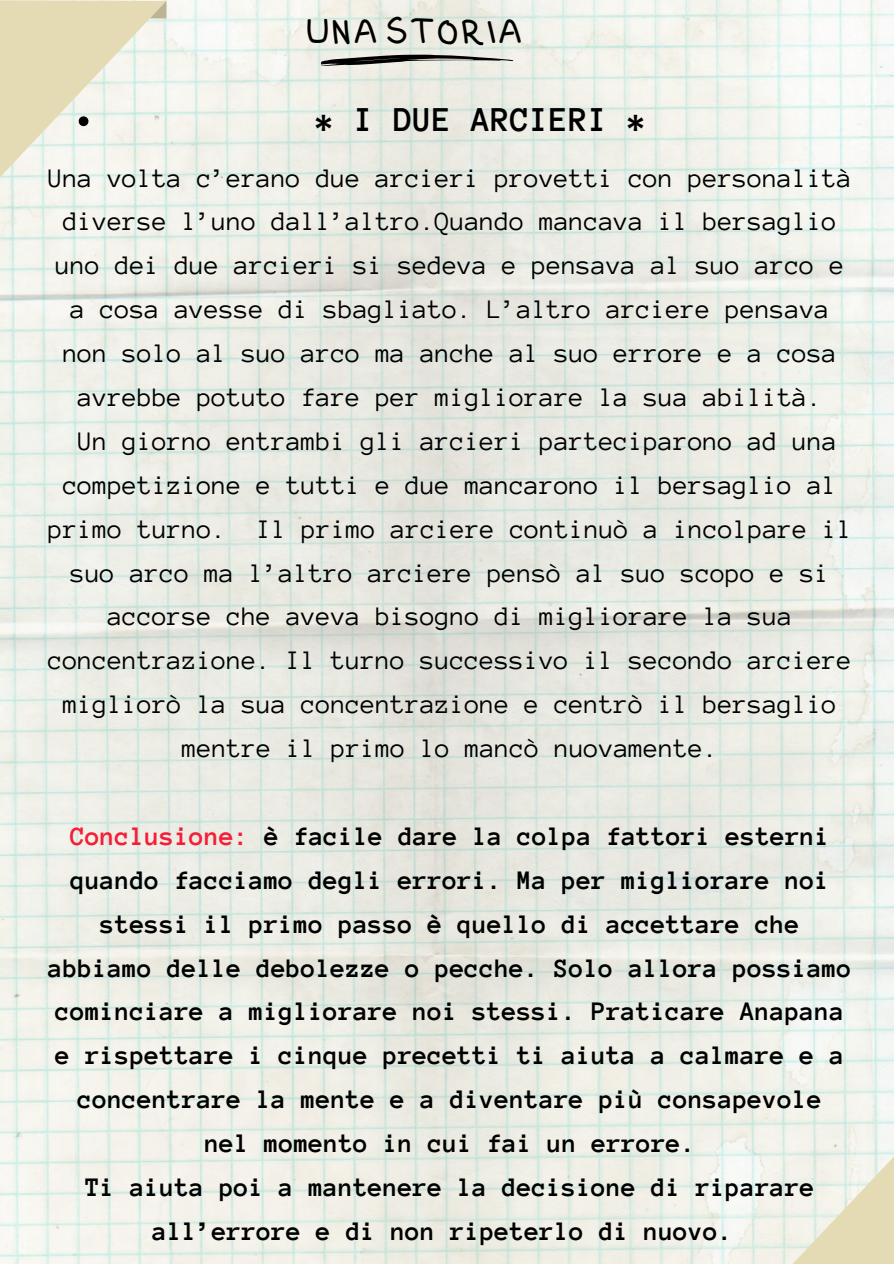
<style>
.page{position:relative;width:894px;height:1264px;background:#fff}
.page>*{position:absolute;margin:0;border:0;box-sizing:border-box;transform-origin:0 0}
.t1{font:36px "RTL Hand Made Regular";letter-spacing:.065em;color:#000}
.t2{font:700 35.7px "Anonymous Pro";color:#000}
.t3{font:27.3px/43.8px "Anonymous Pro";color:#000;text-align:center}
.t4{font:700 27.3px/43.8px "Anonymous Pro";color:#000;text-align:center}
.s1{color:#f61d37}
</style>
<div class="page">
<img style="left:0;top:0;width:893px;height:1263px">
<svg style="left:764px;top:1098px;width:129px;height:165px"></svg>
<svg style="left:321px;top:55px;width:192px;height:11px"></svg>
<svg style="left:0;top:0;width:166px;height:197px"></svg>
<h1 class="t1" style="left:306px;top:7px;width:218px">UNA STORIA</h1>
<h2 class="t2" style="left:315px;top:102px;width:333px">* I DUE ARCIERI *</h2>
<p class="t3" style="left:48px;top:156px;width:805px">Una volta c’erano due arcieri provetti con personalità diverse l’uno dall’altro.Quando mancava il bersaglio uno dei due arcieri si sedeva e pensava al suo arco e a cosa avesse di sbagliato. L’altro arciere pensava non solo al suo arco ma anche al suo errore e a cosa avrebbe potuto fare per migliorare la sua abilità.<br>Un giorno entrambi gli arcieri parteciparono ad una competizione e tutti e due mancarono il bersaglio al primo turno. Il primo arciere continuò a incolpare il suo arco ma l’altro arciere pensò al suo scopo e si accorse che aveva bisogno di migliorare la sua concentrazione. Il turno successivo il secondo arciere migliorò la sua concentrazione e centrò il bersaglio mentre il primo lo mancò nuovamente.</p>
<p class="t4" style="left:48px;top:814px;width:805px"><span class="s1">Conclusione:</span> è facile dare la colpa fattori esterni quando facciamo degli errori. Ma per migliorare noi stessi il primo passo è quello di accettare che abbiamo delle debolezze o pecche. Solo allora possiamo cominciare a migliorare noi stessi. Praticare Anapana e rispettare i cinque precetti ti aiuta a calmare e a concentrare la mente e a diventare più consapevole<br>nel momento in cui fai un errore.<br>Ti aiuta poi a mantenere la decisione di riparare all’errore e di non ripeterlo di nuovo.</p>
</div>
